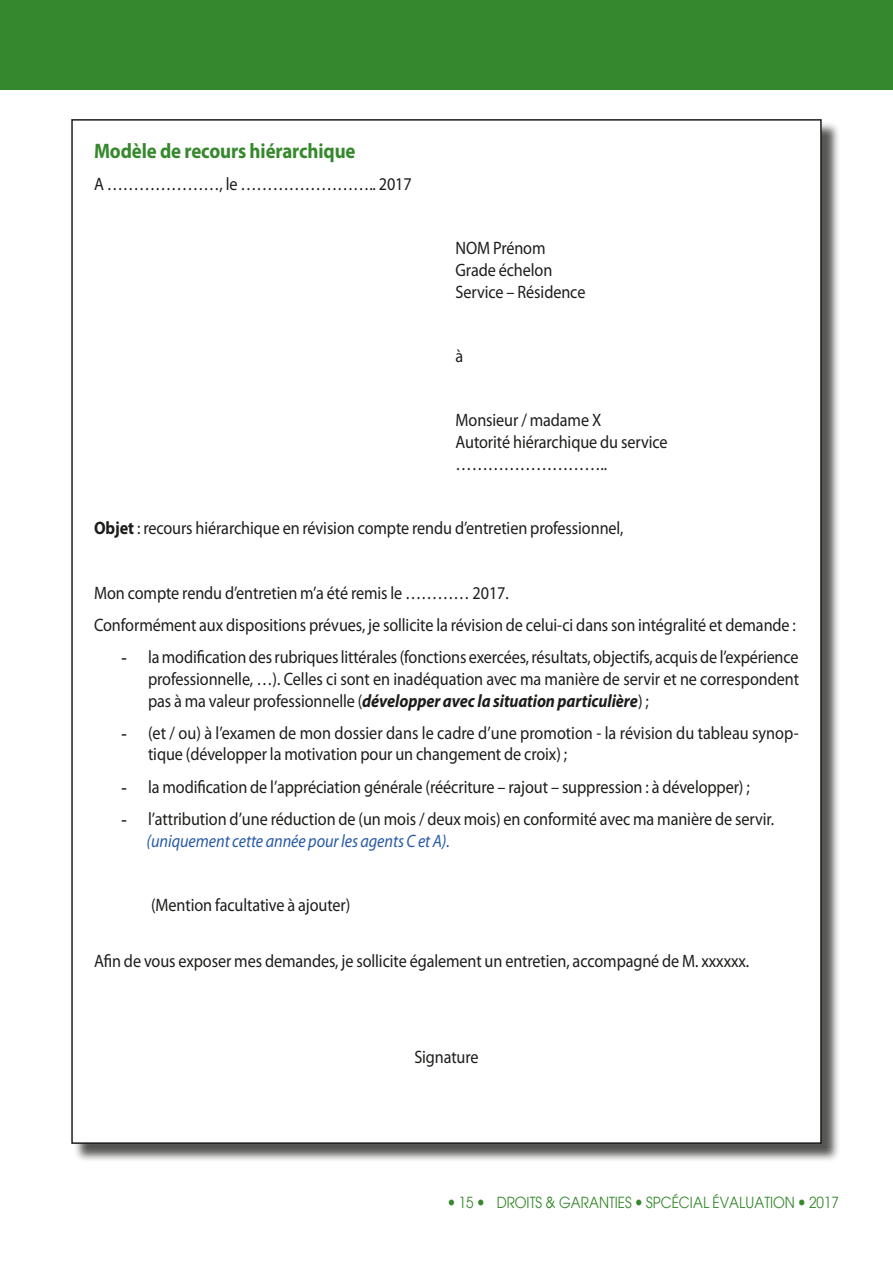
<style>
.page{position:relative;width:893px;height:1263px;background:#fff}
.page>*{position:absolute;margin:0;border:0;box-sizing:border-box;transform-origin:0 0}
.t1{font:700 21px "Myriad Pro";letter-spacing:-.005em;color:#35882c;scale:.9 1}
.t2{font:18px/21.6px "Myriad Pro";letter-spacing:-.005em;color:#1d1d1b;scale:.9 1}
.t3{font:italic 18px "Myriad Pro";letter-spacing:-.005em;color:#275aa6;scale:.9 1}
.t4{font:15px "Avant Garde";color:#35882c;scale:.9 1}
.s1{font-weight:700}
.s2{font-family:"Times New Roman"}
.s3{font-weight:700;font-style:italic}
</style>
<div class="page">
<div style="left:0;top:0;width:893px;height:89px;background:#35882c"></div>
<div style="left:74px;top:121px;width:766px;height:1041px;background:#1d1d1b;opacity:.75"></div>
<div style="left:72px;top:120px;width:749px;height:1023px;background:#fff"></div>
<p class="t1" style="left:94px;top:137px;width:292px">Modèle de recours hiérarchique</p>
<p class="t2" style="left:94px;top:173px;width:355px">A …………………, le …………………….. 2017</p>
<p class="t2" style="left:456px;top:237px;width:102px">NOM Prénom</p>
<p class="t2" style="left:456px;top:259px;width:109px">Grade échelon</p>
<p class="t2" style="left:456px;top:280px;width:146px">Service – Résidence</p>
<p class="t2" style="left:456px;top:345px;width:10px">à</p>
<p class="t2" style="left:456px;top:409px;width:163px">Monsieur / madame X</p>
<p class="t2" style="left:456px;top:431px;width:237px">Autorité hiérarchique du service ………………………..</p>
<p class="t2" style="left:94px;top:517px;width:590px"><span class="s1">Objet</span> : recours hiérarchique en révision compte rendu d’entretien professionnel,</p>
<p class="t2" style="left:94px;top:582px;width:462px">Mon compte rendu d’entretien m’a été remis le ………… 2017.</p>
<p class="t2" style="left:94px;top:614px;width:781px">Conformément aux dispositions prévues, je sollicite la révision de celui-ci dans son intégralité et demande :</p>
<p class="t2" style="left:148px;top:646px;width:725px;text-align:justify;text-indent:-27px"><span class="s2">-</span> la modification des rubriques littérales (fonctions exercées, résultats, objectifs, acquis de l’expérience professionnelle, …). Celles ci sont en inadéquation avec ma manière de servir et ne correspondent pas à ma valeur professionnelle (<span class="s3">développer avec la situation particulière</span>) ;</p>
<p class="t2" style="left:148px;top:722px;width:725px;text-indent:-27px"><span class="s2">-</span> (et / ou) à l’examen de mon dossier dans le cadre d’une promotion - la révision du tableau synop&shy;tique (développer la motivation pour un changement de croix) ;</p>
<p class="t2" style="left:121px;top:775px;width:700px"><span class="s2">-</span> la modification de l’appréciation générale (réécriture – rajout – suppression : à développer) ;</p>
<p class="t2" style="left:121px;top:808px;width:727px"><span class="s2">-</span> l’attribution d’une réduction de (un mois / deux mois) en conformité avec ma manière de servir.</p>
<p class="t3" style="left:147px;top:829px;width:338px">(uniquement cette année pour les agents C et A).</p>
<p class="t2" style="left:151px;top:894px;width:223px">(Mention facultative à ajouter)</p>
<p class="t2" style="left:94px;top:949px;width:729px">Afin de vous exposer mes demandes, je sollicite également un entretien, accompagné de M. xxxxxx.</p>
<p class="t2" style="left:414px;top:1046px;width:73px">Signature</p>
<p class="t4" style="left:459px;top:1193px;width:18px">15</p>
<p class="t4" style="left:497px;top:1193px;width:382px">DROITS &amp; GARANTIES SPCÉCIAL ÉVALUATION 2017</p>
</div>
